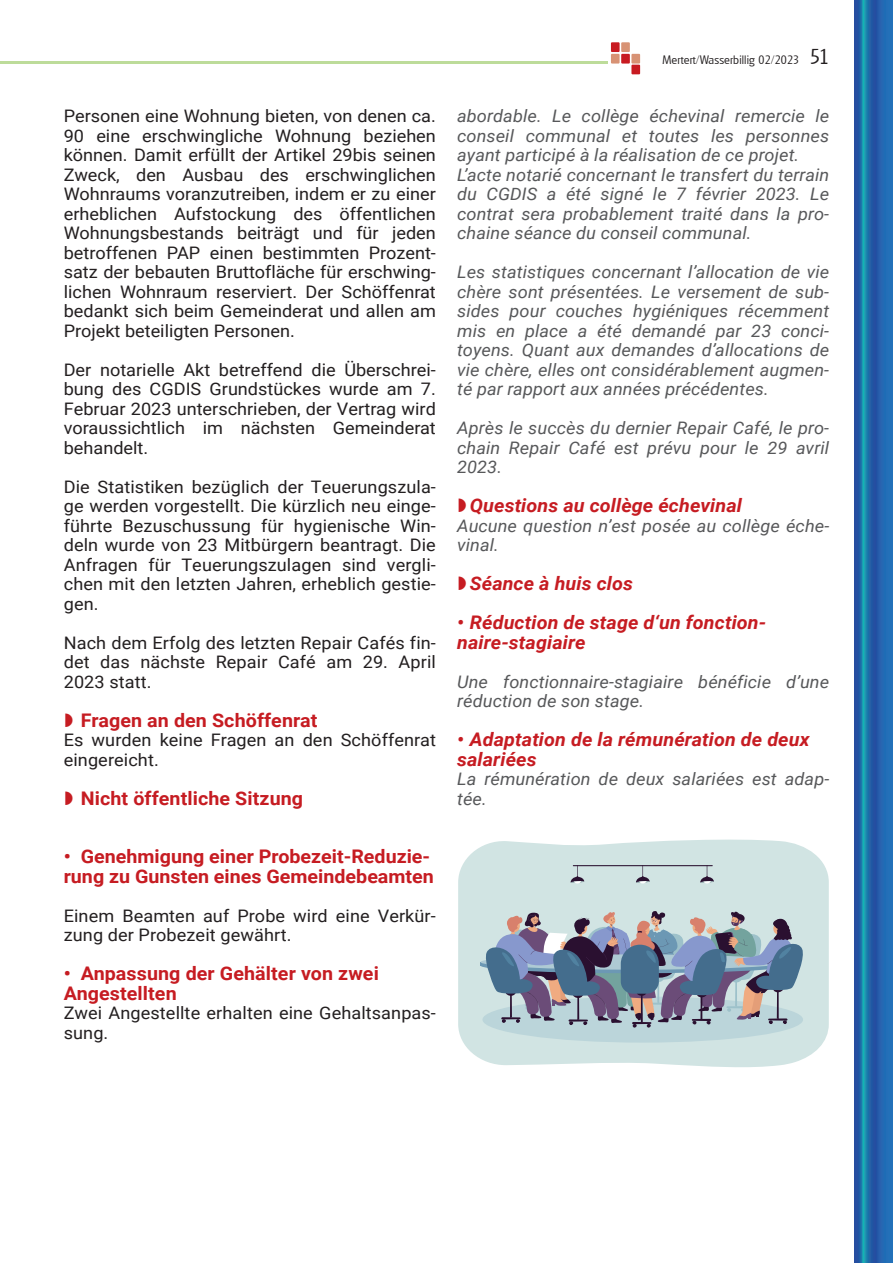
<style>
.page{position:relative;width:893px;height:1263px;background:#fff}
.page>*{position:absolute;margin:0;border:0;box-sizing:border-box;transform-origin:0 0}
.t1{font:700 18.75px/19.5px "Roboto";letter-spacing:.005em;color:#c61c22;scale:1.05 1}
.t2{font:italic 700 18.75px/19.5px "Roboto";letter-spacing:.005em;color:#c61c22;scale:1.05 1}
.t3{font:17.25px/19.5px "Roboto";letter-spacing:.005em;color:#231f20;text-align:justify;scale:1.05 1}
.t4{font:italic 17.25px/19.5px "Roboto";letter-spacing:.005em;color:#57585a;scale:1.05 1}
.t5{font:300 12px "Glasgow";letter-spacing:.01em;color:#231f20}
.s1{font-size:21px}
</style>
<div class="page">
<svg style="left:855px;top:0;width:38px;height:1263px;background:#2169ac"></svg>
<div style="left:611px;top:42px;width:9px;height:10px;background:#c81a21"></div>
<div style="left:621px;top:54px;width:9px;height:10px;background:#c81a21"></div>
<div style="left:631px;top:65px;width:9px;height:9px;background:#c81a21"></div>
<div style="left:621px;top:42px;width:9px;height:10px;background:#d89274"></div>
<div style="left:611px;top:54px;width:9px;height:10px;background:#d89274"></div>
<div style="left:631px;top:54px;width:9px;height:10px;background:#d89274"></div>
<hr style="left:0;top:62px;width:608px;height:2px;background:#bddc9a">
<svg style="left:458px;top:839px;width:371px;height:229px;background:#d5e6e5"></svg>
<div style="left:482px;top:996px;width:321px;height:46px;background:#bbd5da;border-radius:50%"></div>
<hr style="left:480px;top:962px;width:309px;height:3px;background:#6c98b4">
<svg style="left:571px;top:865px;width:13px;height:18px"></svg>
<svg style="left:700px;top:865px;width:14px;height:18px"></svg>
<svg style="left:636px;top:866px;width:14px;height:17px"></svg>
<hr style="left:573px;top:865px;width:140px;height:1px;background:#2a1030">
<svg style="left:483px;top:910px;width:323px;height:117px;background:#8e98aa"></svg>
<p class="t3" style="left:64px;top:106px;width:356px">Personen eine Wohnung bieten, von denen ca.<br>90 eine erschwingliche Wohnung beziehen können. Damit erfüllt der Artikel 29bis seinen Zweck, den Ausbau des erschwinglichen Wohnraums voranzutreiben, indem er zu einer erheblichen Aufstockung des öffentlichen Wohnungsbestands beiträgt und für jeden betroffenen PAP einen bestimmten Prozent&shy;satz der bebauten Bruttofläche für erschwing&shy;lichen Wohnraum reserviert. Der Schöffenrat bedankt sich beim Gemeinderat und allen am Projekt beteiligten Personen.</p>
<p class="t3" style="left:64px;top:359px;width:356px">Der notarielle Akt betreffend die Überschrei&shy;bung des CGDIS Grundstückes wurde am 7.<br>Februar 2023 unterschrieben, der Vertrag wird voraussichtlich im nächsten Gemeinderat behandelt.</p>
<p class="t3" style="left:64px;top:476px;width:356px">Die Statistiken bezüglich der Teuerungszula&shy;ge werden vorgestellt. Die kürzlich neu einge&shy;führte Bezuschussung für hygienische Win&shy;deln wurde von 23 Mitbürgern beantragt. Die Anfragen für Teuerungszulagen sind vergli&shy;chen mit den letzten Jahren, erheblich gestie&shy;gen.</p>
<p class="t3" style="left:64px;top:632px;width:356px">Nach dem Erfolg des letzten Repair Cafés fin&shy;det das nächste Repair Café am 29. April 2023 statt.</p>
<p class="t1" style="left:81px;top:710px;width:227px">Fragen an den Schöffenrat</p>
<p class="t3" style="left:64px;top:730px;width:356px">Es wurden keine Fragen an den Schöffenrat eingereicht.</p>
<p class="t1" style="left:81px;top:788px;width:213px">Nicht öffentliche Sitzung</p>
<p class="t1" style="left:64px;top:846px;width:354px">• Genehmigung einer Probezeit-Reduzie&shy;rung zu Gunsten eines Gemeindebeamten</p>
<p class="t3" style="left:64px;top:905px;width:356px">Einem Beamten auf Probe wird eine Verkür&shy;zung der Probezeit gewährt.</p>
<p class="t1" style="left:64px;top:963px;width:302px">• Anpassung der Gehälter von zwei<br>Angestellten</p>
<p class="t3" style="left:64px;top:1003px;width:356px">Zwei Angestellte erhalten eine Gehaltsanpas&shy;sung.</p>
<p class="t5" style="left:663px;top:52px;width:168px">Mertert/Wasserbillig 02/2023 <span class="s1">51</span></p>
<p class="t4" style="left:457px;top:106px;width:356px">abordable. Le collège échevinal remercie le conseil communal et toutes les personnes ayant participé à la réalisation de ce projet.<br>L’acte notarié concernant le transfert du terrain du CGDIS a été signé le 7 février 2023. Le contrat sera probablement traité dans la pro&shy;chaine séance du conseil communal.</p>
<p class="t4" style="left:457px;top:262px;width:356px;text-align:justify">Les statistiques concernant l’allocation de vie chère sont présentées. Le versement de sub&shy;sides pour couches hygiéniques récemment mis en place a été demandé par 23 conci&shy;toyens. Quant aux demandes d’allocations de vie chère, elles ont considérablement augmen&shy;té par rapport aux années précédentes.</p>
<p class="t4" style="left:457px;top:418px;width:356px;text-align:justify">Après le succès du dernier Repair Café, le pro&shy;chain Repair Café est prévu pour le 29 avril 2023.</p>
<p class="t2" style="left:470px;top:495px;width:261px">Questions au collège échevinal</p>
<p class="t4" style="left:457px;top:515px;width:356px">Aucune question n’est posée au collège éche&shy;vinal.</p>
<p class="t2" style="left:470px;top:573px;width:157px">Séance à huis clos</p>
<p class="t2" style="left:457px;top:612px;width:296px">• Réduction de stage d‘un fonction&shy;naire-stagiaire</p>
<p class="t4" style="left:457px;top:671px;width:356px">Une fonctionnaire-stagiaire bénéficie d’une réduction de son stage.</p>
<p class="t2" style="left:457px;top:729px;width:337px">• Adaptation de la rémunération de deux salariées</p>
<p class="t4" style="left:457px;top:769px;width:356px">La rémunération de deux salariées est adap&shy;tée.</p>
</div>
